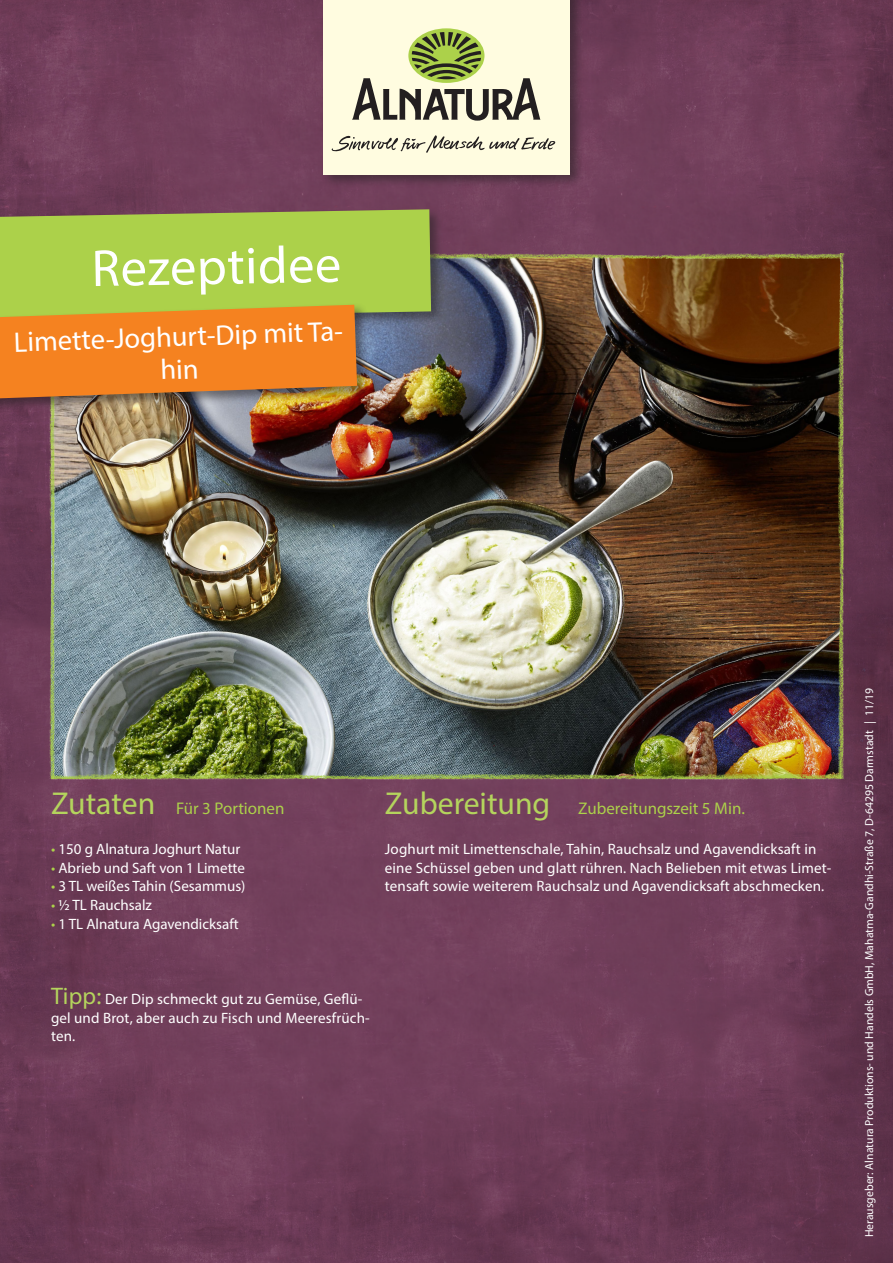
<style>
.page{position:relative;width:893px;height:1263px;background:#fff}
.page>*{position:absolute;margin:0;border:0;box-sizing:border-box;transform-origin:0 0}
.t1{font:52.5px "Myriad Pro";color:#fff}
.t2{font:28.5px/32.8px "Myriad Pro";color:#fff;text-align:center}
.t3{font:16.95px "Myriad Pro";color:#acd14a}
.t4{font:15px/18.8px "Myriad Pro";letter-spacing:.01em;color:#fff}
.t5{font:11.7px "Myriad Pro";color:#fff}
.s1{font-size:31.65px;color:#b4d45d}
.s2{color:#acd14a}
.s3{font-size:24px;color:#b4d45d}
</style>
<div class="page">
<img style="left:0;top:0;width:893px;height:1263px">
<img style="left:61px;top:265px;width:769px;height:502px">
<img style="left:830px;top:254px;width:14px;height:524px">
<img style="left:42px;top:413px;width:19px;height:365px">
<img style="left:51px;top:767px;width:789px;height:18px">
<img style="left:445px;top:246px;width:395px;height:19px">
<div style="left:321px;top:0;width:263px;height:189px;background:#231f20;opacity:.5"></div>
<div style="left:323px;top:0;width:247px;height:174px;background:#fffce0"></div>
<svg style="left:408px;top:28px;width:76px;height:55px"></svg>
<svg style="left:352px;top:32px;width:189px;height:89px"></svg>
<svg style="left:332px;top:135px;width:223px;height:18px"></svg>
<div style="left:0;top:207px;width:445px;height:126px;background:#231f20;opacity:.5"></div>
<div style="left:0;top:209px;width:431px;height:110px;background:#acd14a"></div>
<div style="left:0;top:303px;width:371px;height:110px;background:#231f20;opacity:.5"></div>
<svg style="left:0;top:305px;width:357px;height:93px;background:#e88525"></svg>
<p class="t1" style="left:91px;top:236px;width:251px;rotate:-1deg">Rezeptidee</p>
<p class="t2" style="left:13px;top:325px;width:336px;rotate:-2deg">Limette-Joghurt-Dip mit Ta&shy;hin</p>
<p class="t3" style="left:51px;top:798px;width:235px"><span class="s1">Zutaten</span> Für 3 Portionen</p>
<p class="t4" style="left:51px;top:839px;width:191px"><span class="s2">•</span> 150 g Alnatura Joghurt Natur</p>
<p class="t4" style="left:51px;top:858px;width:196px"><span class="s2">•</span> Abrieb und Saft von 1 Limette</p>
<p class="t4" style="left:51px;top:877px;width:196px"><span class="s2">•</span> 3 TL weißes Tahin (Sesammus)</p>
<p class="t4" style="left:51px;top:895px;width:102px"><span class="s2">•</span> ½ TL Rauchsalz</p>
<p class="t4" style="left:51px;top:914px;width:189px"><span class="s2">•</span> 1 TL Alnatura Agavendicksaft</p>
<p class="t3" style="left:385px;top:798px;width:361px"><span class="s1">Zubereitung</span> Zubereitungszeit 5 Min.</p>
<p class="t4" style="left:385px;top:839px;width:448px">Joghurt mit Limettenschale, Tahin, Rauchsalz und Agavendicksaft in eine Schüssel geben und glatt rühren. Nach Belieben mit etwas Limet&shy;tensaft sowie weiterem Rauchsalz und Agavendicksaft abschmecken.</p>
<p class="t4" style="left:51px;top:989px;width:320px"><span class="s3">Tipp:</span> Der Dip schmeckt gut zu Gemüse, Geflü&shy;gel und Brot, aber auch zu Fisch und Meeresfrüch&shy;ten.</p>
<p class="t5" style="left:862px;top:1237px;width:551px;rotate:-90deg">Herausgeber: Alnatura Produktions- und Handels GmbH, Mahatma-Gandhi-Straße 7, D-64295 Darmstadt | 11/19</p>
</div>
